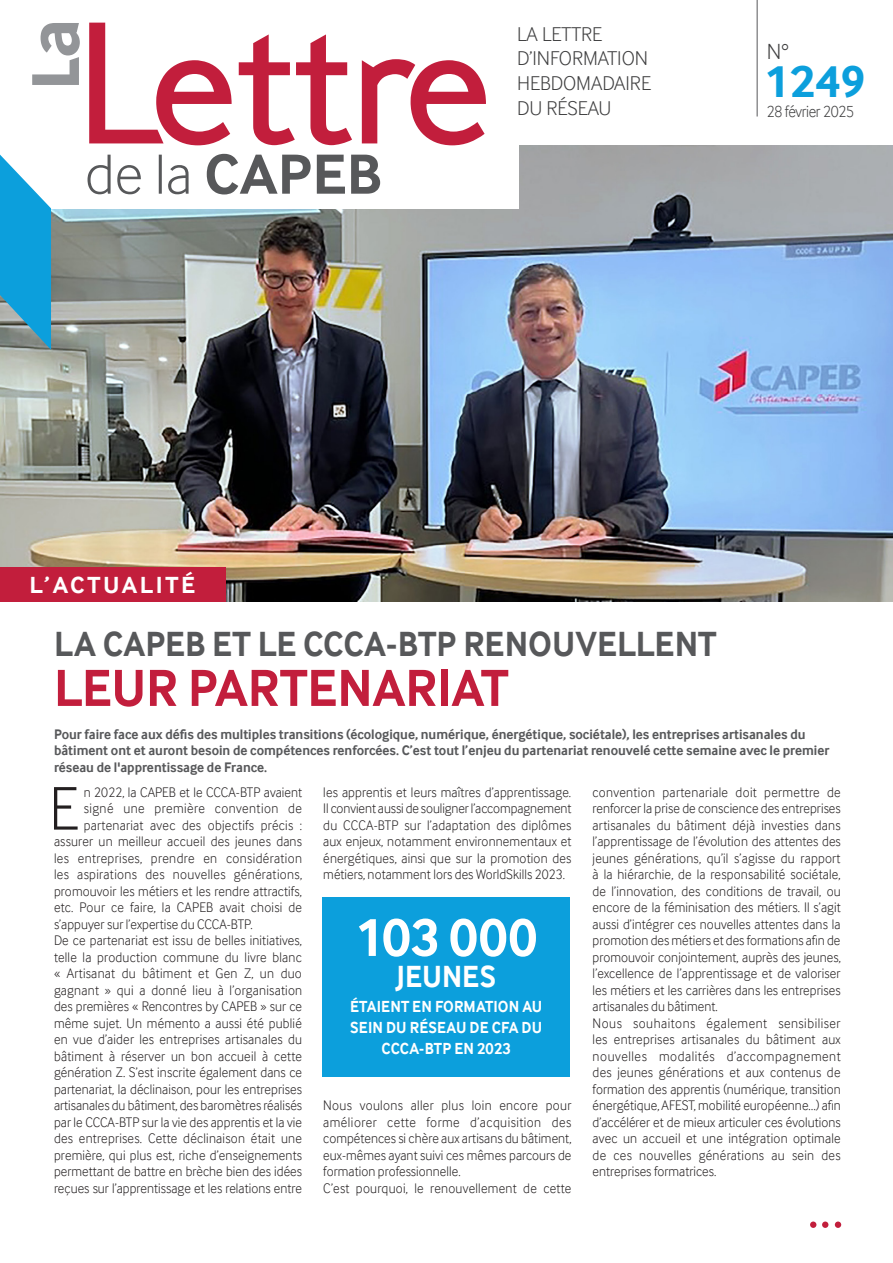
<style>
.page{position:relative;width:893px;height:1263px;background:#fff}
.page>*{position:absolute;margin:0;border:0;box-sizing:border-box;transform-origin:0 0}
.Texte_rdv{font:300 63.75px "Inter Face";color:#231f20;scale:.94 1}
.t1{font:700 55.5px "Inter Face";letter-spacing:.015em;color:#fff;scale:.94 1}
.Titre_article{font:700 54px "Inter Face";color:#c21e3c;scale:.94 1}
.t2{font:700 46.8px "Inter Face";color:#0c9fdc}
.Titre_article-2{font:700 36px "Inter Face";color:#57585a;scale:.94 1}
.t3{font:700 31.5px "Inter Face";color:#fff;scale:.92 1}
.t4{font:700 24px "Inter Face";letter-spacing:.11em;color:#fff}
.t5{font:300 22.5px "Inter Face";color:#3e3e3f}
.t6{font:300 20.55px "Inter Face";color:#3e3e3f}
.t7{font:300 16.8px "Inter Face";letter-spacing:-.02em;color:#3e3e3f;scale:.92 1}
.t8{font:700 16.5px/21px "Inter Face";letter-spacing:.01em;color:#fff;text-align:center;scale:.92 1}
.Texte_rdv-2{font:300 14.25px/16.5px "Inter Face";letter-spacing:.01em;color:#231f20;text-align:justify;scale:.94 1}
.Titre_article-3{font:700 14.25px/16.5px "Inter Face";color:#57585a;scale:.94 1}
.Texte_rdv-3{font:300 14.25px "Inter Face";letter-spacing:.03em;color:#231f20;scale:.94 1}
.Texte_rdv-4{font:300 14.25px "Inter Face";letter-spacing:.035em;color:#231f20;scale:.94 1}
</style>
<div class="page">
<img style="left:0;top:145px;width:893px;height:456px">
<hr style="left:757px;top:0;width:1px;height:117px;background:#57585a">
<div style="left:0;top:567px;width:225px;height:34px;background:#c21e3c"></div>
<div style="left:0;top:0;width:519px;height:208px;background:#fff"></div>
<svg style="left:89px;top:23px;width:397px;height:122px"></svg>
<svg style="left:88px;top:154px;width:292px;height:40px"></svg>
<svg style="left:32px;top:23px;width:48px;height:62px"></svg>
<svg style="left:0;top:155px;width:51px;height:195px;background:#3fa9d5"></svg>
<div style="left:810px;top:1221px;width:6px;height:7px;background:#c21e3c;border-radius:50%"></div>
<div style="left:822px;top:1221px;width:6px;height:7px;background:#c21e3c;border-radius:50%"></div>
<div style="left:835px;top:1221px;width:6px;height:7px;background:#c21e3c;border-radius:50%"></div>
<div style="left:323px;top:897px;width:247px;height:179px;background:#0c9fdc"></div>
<p class="t6" style="left:517px;top:22px;width:87px">LA LETTRE</p>
<p class="t6" style="left:517px;top:47px;width:133px">D’INFORMATION</p>
<p class="t6" style="left:517px;top:72px;width:135px">HEBDOMADAIRE</p>
<p class="t6" style="left:517px;top:96px;width:96px">DU RÉSEAU</p>
<p class="t5" style="left:767px;top:39px;width:24px">N°</p>
<p class="t2" style="left:765px;top:54px;width:103px">1249</p>
<p class="t7" style="left:767px;top:102px;width:96px">28 février 2025</p>
<p class="t4" style="left:29px;top:571px;width:167px">L’ACTUALITÉ</p>
<p class="Titre_article-2" style="left:54px;top:624px;width:706px">LA CAPEB ET LE CCCA-BTP RENOUVELLENT</p>
<p class="Titre_article" style="left:54px;top:657px;width:485px">LEUR PARTENARIAT</p>
<p class="Titre_article-3" style="left:54px;top:725px;width:826px">Pour faire face aux défis des multiples transitions (écologique, numérique, énergétique, sociétale), les entreprises artisanales du bâtiment ont et auront besoin de compétences renforcées. C’est tout l’enjeu du partenariat renouvelé cette semaine avec le premier réseau de l'apprentissage de France.</p>
<p class="Texte_rdv" style="left:49px;top:772px;width:33px">E</p>
<p class="Texte_rdv-2" style="left:84px;top:783px;width:234px">n 2022, la CAPEB et le CCCA-BTP avaient</p>
<p class="Texte_rdv-2" style="left:323px;top:783px;width:266px">les apprentis et leurs maîtres d’apprentissage.<br>Il convient aussi de souligner l’accompagnement du CCCA-BTP sur l’adaptation des diplômes aux enjeux, notamment environnementaux et énergétiques, ainsi que sur la promotion des métiers, notamment lors des WorldSkills 2023.</p>
<p class="Texte_rdv-2" style="left:593px;top:783px;width:266px">convention partenariale doit permettre de renforcer la prise de conscience des entreprises artisanales du bâtiment déjà investies dans l’apprentissage de l’évolution des attentes des jeunes générations, qu’il s’agisse du rapport à la hiérarchie, de la responsabilité sociétale, de l’innovation, des conditions de travail, ou encore de la féminisation des métiers. Il s’agit aussi d’intégrer ces nouvelles attentes dans la promotion des métiers et des formations afin de promouvoir conjointement, auprès des jeunes, l’excellence de l’apprentissage et de valoriser les métiers et les carrières dans les entreprises artisanales du bâtiment.</p>
<p class="Texte_rdv-2" style="left:593px;top:1014px;width:266px">Nous souhaitons également sensibiliser les entreprises artisanales du bâtiment aux nouvelles modalités d’accompagnement des jeunes générations et aux contenus de formation des apprentis (numérique, transition énergétique, AFEST, mobilité européenne…) afin d’accélérer et de mieux articuler ces évolutions avec un accueil et une intégration optimale de ces nouvelles générations au sein des entreprises formatrices.</p>
<p class="Texte_rdv-4" style="left:84px;top:800px;width:234px">signé une première convention de</p>
<p class="Texte_rdv-2" style="left:84px;top:816px;width:234px">partenariat avec des objectifs précis :</p>
<p class="Texte_rdv-2" style="left:54px;top:833px;width:265px">assurer un meilleur accueil des jeunes dans</p>
<p class="Texte_rdv-3" style="left:54px;top:850px;width:265px">les entreprises, prendre en considération</p>
<p class="Texte_rdv-2" style="left:54px;top:866px;width:265px">les aspirations des nouvelles générations,</p>
<p class="Texte_rdv-2" style="left:54px;top:882px;width:265px">promouvoir les métiers et les rendre attractifs,</p>
<p class="Texte_rdv-2" style="left:54px;top:899px;width:265px">etc. Pour ce faire, la CAPEB avait choisi de</p>
<p class="Texte_rdv-2" style="left:54px;top:915px;width:213px">s’appuyer sur l’expertise du CCCA-BTP.</p>
<p class="Texte_rdv-2" style="left:54px;top:932px;width:266px">De ce partenariat est issu de belles initiatives, telle la production commune du livre blanc « Artisanat du bâtiment et Gen Z, un duo gagnant » qui a donné lieu à l’organisation des premières « Rencontres by CAPEB » sur ce même sujet. Un mémento a aussi été publié en vue d’aider les entreprises artisanales du bâtiment à réserver un bon accueil à cette génération Z. S’est inscrite également dans ce partenariat, la déclinaison, pour les entreprises artisanales du bâtiment, des baromètres réalisés par le CCCA-BTP sur la vie des apprentis et la vie des entreprises. Cette déclinaison était une première, qui plus est, riche d’enseignements permettant de battre en brèche bien des idées reçues sur l’apprentissage et les relations entre</p>
<p class="t1" style="left:355px;top:905px;width:195px">103 000</p>
<p class="t3" style="left:397px;top:958px;width:109px">JEUNES</p>
<p class="t8" style="left:350px;top:996px;width:210px">ÉTAIENT EN FORMATION AU<br>SEIN DU RÉSEAU DE CFA DU<br>CCCA-BTP EN 2023</p>
<p class="Texte_rdv-2" style="left:323px;top:1097px;width:265px">Nous voulons aller plus loin encore pour améliorer cette forme d’acquisition des compétences si chère aux artisans du bâtiment, eux-mêmes ayant suivi ces mêmes parcours de formation professionnelle.</p>
<p class="Texte_rdv-2" style="left:323px;top:1179px;width:265px">C’est pourquoi, le renouvellement de cette</p>
</div>
